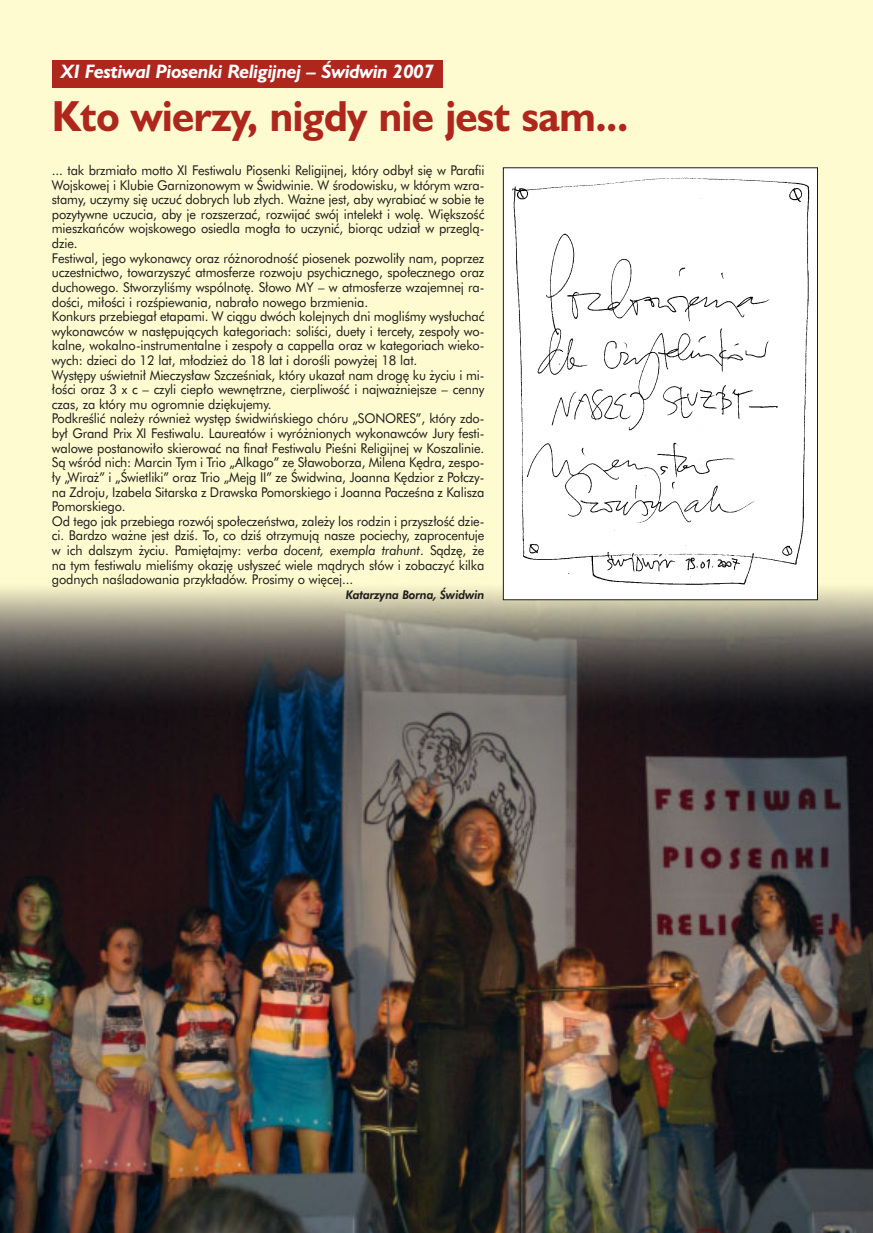
<style>
.page{position:relative;width:873px;height:1233px;background:#fff}
.page>*{position:absolute;margin:0;border:0;box-sizing:border-box;transform-origin:0 0}
.t1{font:700 43.65px "Humanist 521 PL";letter-spacing:-.01em;color:#af261d;scale:.95 1}
.t2{font:italic 700 19.5px "Humanist 521 PL";letter-spacing:-.01em;color:#fff}
.t3{font:13.5px/14.5px "Futura PL";letter-spacing:-.01em;color:#1c1c1a;scale:.95 1}
.t4{font:italic 800 12px "Futura PL";letter-spacing:-.01em;color:#1c1c1a;scale:.95 1}
.s1{font-style:italic}
</style>
<div class="page">
<img style="left:0;top:0;width:872px;height:1233px">
<h2 class="t2" style="left:60px;top:65px;width:375px">XI Festiwal Piosenki Religijnej – Âwidwin 2007</h2>
<h1 class="t1" style="left:52px;top:100px;width:608px">Kto wierzy, nigdy nie jest sam...</h1>
<p class="t3" style="left:52px;top:164px;width:456px">... tak brzmia∏o motto XI Festiwalu Piosenki Religijnej, który odby∏ si´ w Parafii Wojskowej i Klubie Garnizonowym w Âwidwinie. W Êrodowisku, w którym wzra&shy;stamy, uczymy si´ uczuç dobrych lub z∏ych. Wa˝ne jest, aby wyrabiaç w sobie te pozytywne uczucia, aby je rozszerzaç, rozwijaç swój intelekt i wol´. Wi´kszoÊç mieszkaƒców wojskowego osiedla mog∏a to uczyniç, bioràc udzia∏ w przeglà&shy;dzie.<br>Festiwal, jego wykonawcy oraz ró˝norodnoÊç piosenek pozwoli∏y nam, poprzez uczestnictwo, towarzyszyç atmosferze rozwoju psychicznego, spo∏ecznego oraz duchowego. StworzyliÊmy wspólnot´. S∏owo MY – w atmosferze wzajemnej ra&shy;doÊci, mi∏oÊci i rozÊpiewania, nabra∏o nowego brzmienia.<br>Konkurs przebiega∏ etapami. W ciàgu dwóch kolejnych dni mogliÊmy wys∏uchaç wykonawców w nast´pujàcych kategoriach: soliÊci, duety i tercety, zespo∏y wo&shy;kalne, wokalno-instrumentalne i zespo∏y a cappella oraz w kategoriach wieko&shy;wych: dzieci do 12 lat, m∏odzie˝ do 18 lat i doroÊli powy˝ej 18 lat.<br>Wyst´py uÊwietni∏ Mieczys∏aw SzczeÊniak, który ukaza∏ nam drog´ ku ˝yciu i mi-∏oÊci oraz 3 x c – czyli ciep∏o wewn´trzne, cierpliwoÊç i najwa˝niejsze – cenny czas, za który mu ogromnie dzi´kujemy.<br>PodkreÊliç nale˝y równie˝ wyst´p Êwidwiƒskiego chóru „SONORES”, który zdo&shy;by∏ Grand Prix XI Festiwalu. Laureatów i wyró˝nionych wykonawców Jury festi&shy;walowe postanowi∏o skierowaç na fina∏ Festiwalu PieÊni Religijnej w Koszalinie.<br>Sà wÊród nich: Marcin Tym i Trio „Alkago” ze S∏awoborza, Milena K´dra, zespo-∏y „Wira˝” i „Âwietliki” oraz Trio „Mejg II” ze Âwidwina, Joanna K´dzior z Po∏czy&shy;na Zdroju, Izabela Sitarska z Drawska Pomorskiego i Joanna PaczeÊna z Kalisza Pomorskiego.<br>Od tego jak przebiega rozwój spo∏eczeƒstwa, zale˝y los rodzin i przysz∏oÊç dzie&shy;ci. Bardzo wa˝ne jest dziÊ. To, co dziÊ otrzymujà nasze pociechy, zaprocentuje w ich dalszym ˝yciu. Pami´tajmy: <span class="s1">verba docent, exempla trahunt</span>. Sàdz´, ˝e na tym festiwalu mieliÊmy okazj´ us∏yszeç wiele màdrych s∏ów i zobaczyç kilka godnych naÊladowania przyk∏adów. Prosimy o wi´cej...</p>
<p class="t4" style="left:346px;top:590px;width:147px">Katarzyna Borna, Âwidwin</p>
</div>
